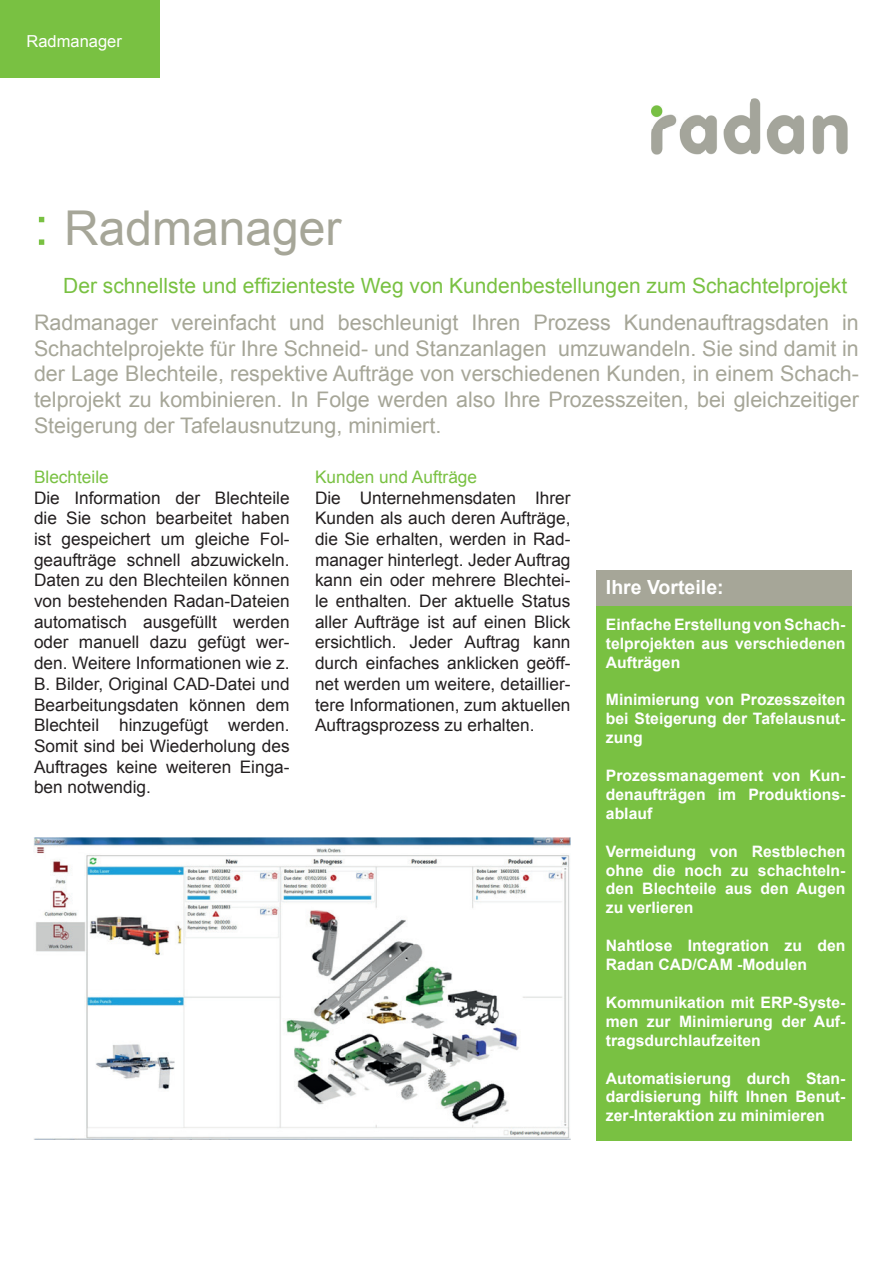
<style>
.page{position:relative;width:893px;height:1263px;background:#fff}
.page>*{position:absolute;margin:0;border:0;box-sizing:border-box;transform-origin:0 0}
.t1{font:48px "Arial";color:#a6a698}
.t2{font:21.45px/25.8px "Arial";color:#a6a698;text-align:justify}
.t3{font:21px "Arial";color:#79c142}
.t4{font:700 19.5px "Arial";color:#fff}
.t5{font:17.25px/20.7px "Arial";color:#231f20;text-align:justify}
.t6{font:17.25px "Arial";color:#79c142}
.t7{font:16.5px "Arial";color:#fff}
.t8{font:700 15.75px/18.9px "Arial";color:#fff;text-align:justify}
.s1{font-size:54px;color:#79c142}
</style>
<div class="page">
<div style="left:0;top:0;width:159px;height:78px;background:#79c142"></div>
<img style="left:652px;top:98px;width:196px;height:57px">
<div style="left:596px;top:570px;width:255px;height:571px;background:#79c142"></div>
<div style="left:596px;top:570px;width:256px;height:36px;background:#a6a698"></div>
<img style="left:34px;top:838px;width:536px;height:302px">
<p class="t7" style="left:27px;top:30px;width:97px">Radmanager</p>
<h1 class="t1" style="left:34px;top:197px;width:309px"><span class="s1">:</span> Radmanager</h1>
<p class="t3" style="left:63px;top:272px;width:785px">Der schnellste und effizienteste Weg von Kundenbestellungen zum Schachtelprojekt</p>
<p class="t2" style="left:34px;top:310px;width:826px">Radmanager vereinfacht und beschleunigt Ihren Prozess Kundenauftragsdaten in Schachtelprojekte für Ihre Schneid- und Stanzanlagen umzuwandeln. Sie sind damit in der Lage Blechteile, respektive Aufträge von verschiedenen Kunden, in einem Schach&shy;telprojekt zu kombinieren. In Folge werden also Ihre Prozesszeiten, bei gleichzeitiger Steigerung der Tafelausnutzung, minimiert.</p>
<p class="t6" style="left:34px;top:465px;width:76px">Blechteile</p>
<p class="t5" style="left:34px;top:487px;width:257px">Die Information der Blechteile die Sie schon bearbeitet haben ist gespeichert um gleiche Fol&shy;geaufträge schnell abzuwickeln.<br>Daten zu den Blechteilen können von bestehenden Radan-Dateien automatisch ausgefüllt werden oder manuell dazu gefügt wer&shy;den. Weitere Informationen wie z.<br>B. Bilder, Original CAD-Datei und Bearbeitungsdaten können dem Blechteil hinzugefügt werden.<br>Somit sind bei Wiederholung des Auftrages keine weiteren Einga&shy;ben notwendig.</p>
<p class="t6" style="left:315px;top:465px;width:164px">Kunden und Aufträge</p>
<p class="t5" style="left:315px;top:487px;width:257px">Die Unternehmensdaten Ihrer Kunden als auch deren Aufträge, die Sie erhalten, werden in Rad&shy;manager hinterlegt. Jeder Auftrag kann ein oder mehrere Blechtei&shy;le enthalten. Der aktuelle Status aller Aufträge ist auf einen Blick ersichtlich. Jeder Auftrag kann durch einfaches anklicken geöff&shy;net werden um weitere, detaillier&shy;tere Informationen, zum aktuellen Auftragsprozess zu erhalten.</p>
<p class="t4" style="left:606px;top:574px;width:119px">Ihre Vorteile:</p>
<p class="t8" style="left:606px;top:615px;width:241px">Einfache Erstellung von Schach&shy;telprojekten aus verschiedenen Aufträgen</p>
<p class="t8" style="left:606px;top:691px;width:241px">Minimierung von Prozesszeiten bei Steigerung der Tafelausnut&shy;zung</p>
<p class="t8" style="left:606px;top:766px;width:241px">Prozessmanagement von Kun&shy;denaufträgen im Produktions&shy;ablauf</p>
<p class="t8" style="left:606px;top:842px;width:241px">Vermeidung von Restblechen ohne die noch zu schachteln&shy;den Blechteile aus den Augen zu verlieren</p>
<p class="t8" style="left:606px;top:937px;width:241px">Nahtlose Integration zu den<br>Radan CAD/CAM -Modulen</p>
<p class="t8" style="left:606px;top:993px;width:241px">Kommunikation mit ERP-Syste&shy;men zur Minimierung der Auf&shy;tragsdurchlaufzeiten</p>
<p class="t8" style="left:606px;top:1069px;width:241px">Automatisierung durch Stan&shy;dardisierung hilft Ihnen Benut&shy;zer-Interaktion zu minimieren</p>
</div>
